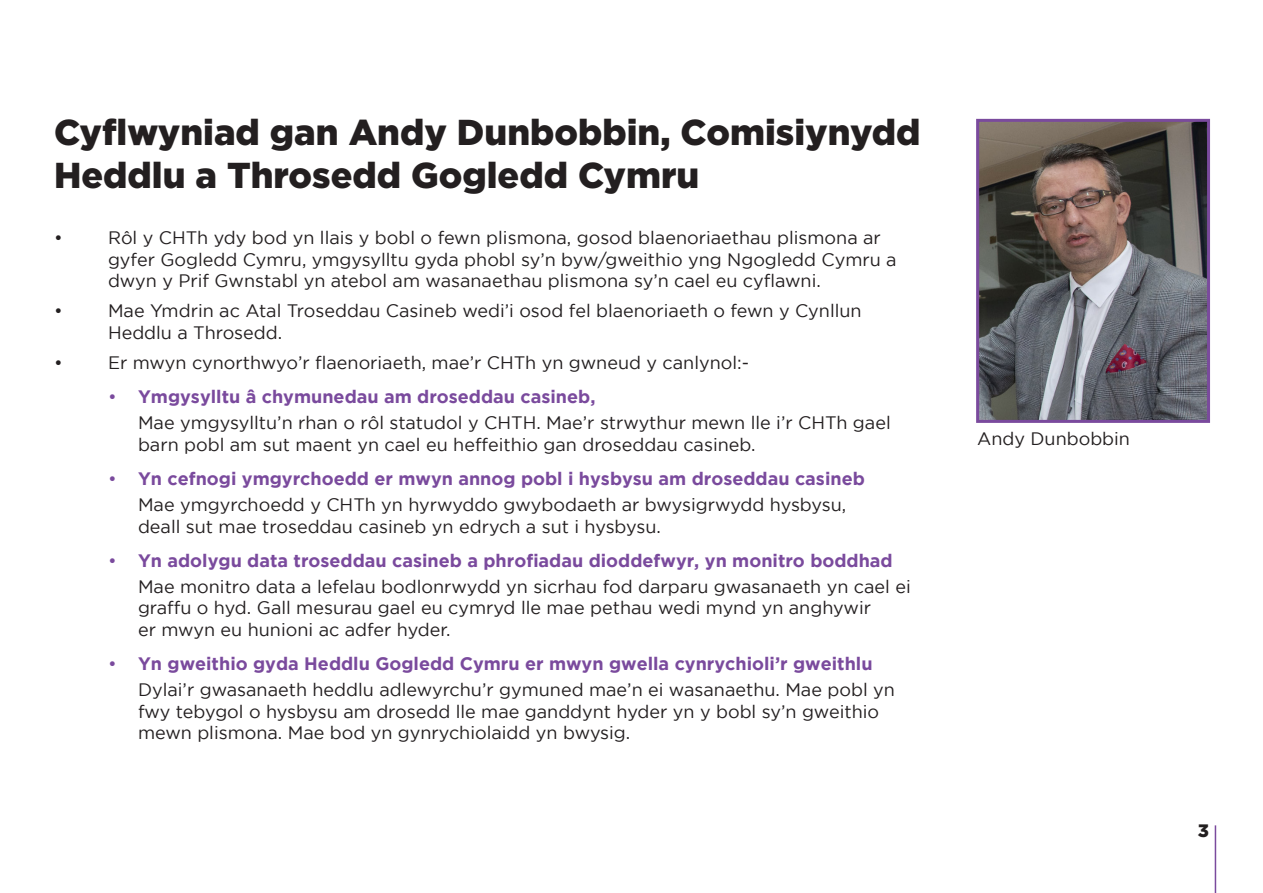
<style>
.page{position:relative;width:1263px;height:893px;background:#fff}
.page>*{position:absolute;margin:0;border:0;box-sizing:border-box;transform-origin:0 0}
.t1{font:900 36px/43.2px "Gotham";color:#231f20}
.t2{font:18px/21.6px "Gotham";color:#231f20}
.t3{font:700 18px "Gotham";color:#7a4a9d}
.t4{font:900 18px "Gotham";color:#231f20}
.s1{font-weight:400}
</style>
<div class="page">
<hr style="left:1215px;top:825px;width:1px;height:68px;background:#7a4a9d">
<img style="left:980px;top:123px;width:226px;height:296px">
<div style="left:976px;top:119px;width:234px;height:304px;border:3px solid #7a4a9d"></div>
<p class="t1" style="left:54px;top:110px;width:868px">Cyflwyniad gan Andy Dunbobbin, Comisiynydd<br>Heddlu a Throsedd Gogledd Cymru</p>
<p class="t2" style="left:54px;top:226px;width:10px">•</p>
<p class="t2" style="left:108px;top:226px;width:790px">Rôl y CHTh ydy bod yn llais y bobl o fewn plismona, gosod blaenoriaethau plismona ar gyfer Gogledd Cymru, ymgysylltu gyda phobl sy’n byw/gweithio yng Ngogledd Cymru a dwyn y Prif Gwnstabl yn atebol am wasanaethau plismona sy’n cael eu cyflawni.</p>
<p class="t2" style="left:54px;top:300px;width:10px">•</p>
<p class="t2" style="left:108px;top:300px;width:755px">Mae Ymdrin ac Atal Troseddau Casineb wedi’i osod fel blaenoriaeth o fewn y Cynllun<br>Heddlu a Throsedd.</p>
<p class="t2" style="left:54px;top:352px;width:10px">•</p>
<p class="t2" style="left:108px;top:352px;width:643px">Er mwyn cynorthwyo’r flaenoriaeth, mae’r CHTh yn gwneud y canlynol:-</p>
<p class="t3" style="left:108px;top:387px;width:489px"><span class="s1">•</span> Ymgysylltu â chymunedau am droseddau casineb,</p>
<p class="t2" style="left:138px;top:412px;width:754px">Mae ymgysylltu’n rhan o rôl statudol y CHTH. Mae’r strwythur mewn lle i’r CHTh gael barn pobl am sut maent yn cael eu heffeithio gan droseddau casineb.</p>
<p class="t3" style="left:108px;top:468px;width:758px"><span class="s1">•</span> Yn cefnogi ymgyrchoedd er mwyn annog pobl i hysbysu am droseddau casineb</p>
<p class="t2" style="left:138px;top:494px;width:710px">Mae ymgyrchoedd y CHTh yn hyrwyddo gwybodaeth ar bwysigrwydd hysbysu, deall sut mae troseddau casineb yn edrych a sut i hysbysu.</p>
<p class="t3" style="left:108px;top:550px;width:786px"><span class="s1">•</span> Yn adolygu data troseddau casineb a phrofiadau dioddefwyr, yn monitro boddhad</p>
<p class="t2" style="left:138px;top:575px;width:774px">Mae monitro data a lefelau bodlonrwydd yn sicrhau fod darparu gwasanaeth yn cael ei graffu o hyd. Gall mesurau gael eu cymryd lle mae pethau wedi mynd yn anghywir<br>er mwyn eu hunioni ac adfer hyder.</p>
<p class="t3" style="left:108px;top:654px;width:766px"><span class="s1">•</span> Yn gweithio gyda Heddlu Gogledd Cymru er mwyn gwella cynrychioli’r gweithlu</p>
<p class="t2" style="left:138px;top:679px;width:758px">Dylai’r gwasanaeth heddlu adlewyrchu’r gymuned mae’n ei wasanaethu. Mae pobl yn fwy tebygol o hysbysu am drosedd lle mae ganddynt hyder yn y bobl sy’n gweithio mewn plismona. Mae bod yn gynrychiolaidd yn bwysig.</p>
<p class="t2" style="left:977px;top:427px;width:154px">Andy Dunbobbin</p>
<p class="t4" style="left:1198px;top:820px;width:13px">3</p>
</div>
